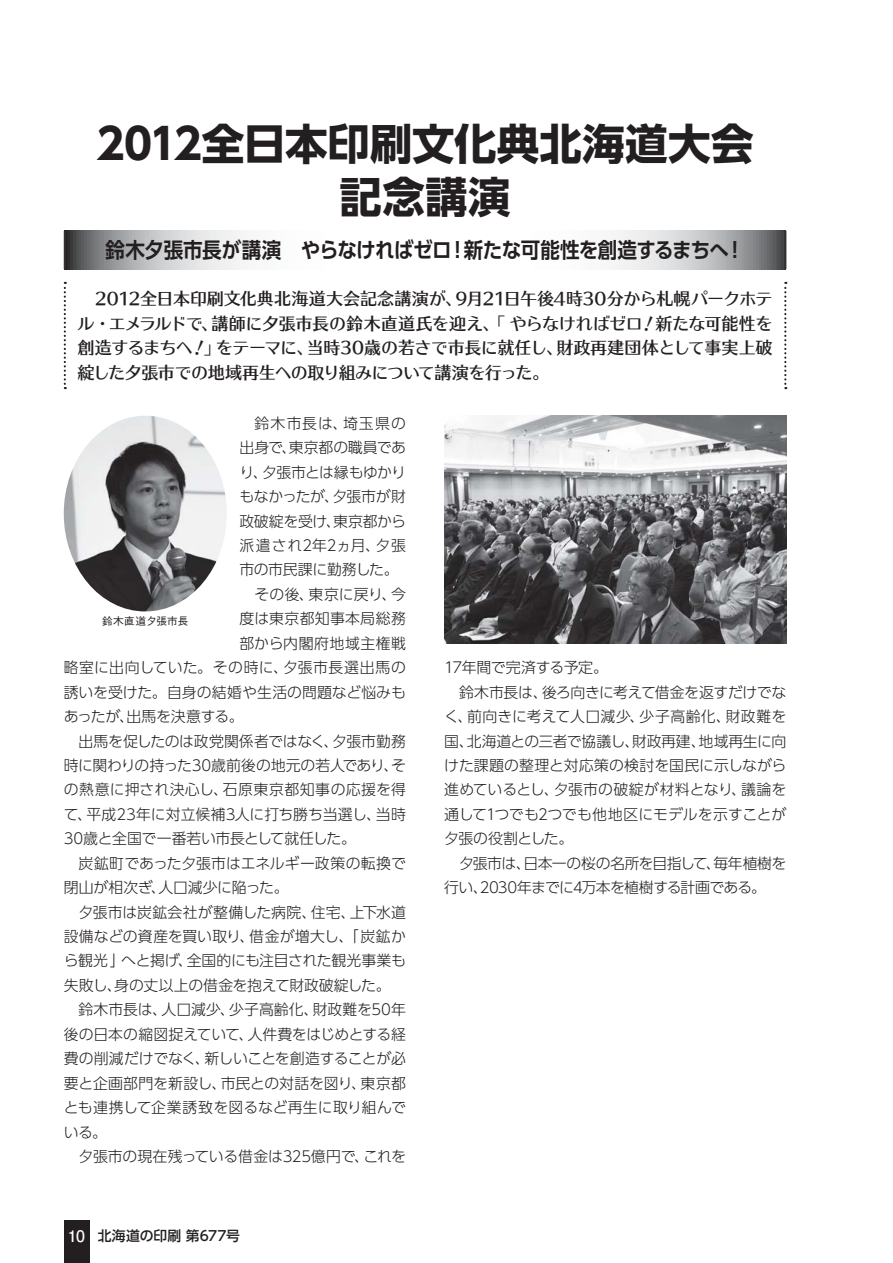
<style>
.page{position:relative;width:893px;height:1263px;background:#fff}
.page>*{position:absolute;margin:0;border:0;box-sizing:border-box;transform-origin:0 0}
.t1{font:42.45px/53.1px "UD Shin Go Pro Bold 90 msp RKSJ H";letter-spacing:.005em;color:#231f20;text-align:center}
.t2{font:21.3px "UD Shin Go Pro De Bold 90 msp RKSJ H";letter-spacing:-.03em;color:#231f20;scale:.92 1}
.t3{font:16.95px/24.5px "UD Typos 512 Std Regular 90 msp RKSJ H";letter-spacing:-.025em;color:#231f20;text-align:justify}
.t4{font:14.85px "UD Shin Go Pro Light 90 msp RKSJ H";letter-spacing:-.01em;color:#231f20}
.t5{font:14.85px "UD Shin Go Pro Light 90 msp RKSJ H";letter-spacing:.02em;color:#231f20}
.t6{font:14.85px "UD Shin Go Pro Light 90 msp RKSJ H";letter-spacing:-.03em;color:#231f20}
.t7{font:14.85px "UD Shin Go Pro Light 90 msp RKSJ H";letter-spacing:-.05em;color:#231f20}
.t8{font:14.85px "UD Shin Go Pro Light 90 msp RKSJ H";letter-spacing:.01em;color:#231f20}
.t9{font:14.85px "UD Shin Go Pro Light 90 msp RKSJ H";letter-spacing:-.04em;color:#231f20}
.t10{font:14.85px "UD Shin Go Pro Light 90 msp RKSJ H";letter-spacing:.025em;color:#231f20}
.t11{font:14.85px "UD Shin Go Pro Light 90 msp RKSJ H";letter-spacing:-.045em;color:#231f20}
.t12{font:14.85px "UD Shin Go Pro Light 90 msp RKSJ H";letter-spacing:.03em;color:#231f20}
.t13{font:14.85px "UD Shin Go Pro Light 90 msp RKSJ H";letter-spacing:.08em;color:#231f20}
.t14{font:13.8px "UD Shin Go Pro Medium 90 msp RKSJ H";letter-spacing:.01em;color:#231f20}
.t15{font:10.65px "Gothic BBB Pro Medium 90 msp RKSJ H";letter-spacing:.015em;color:#231f20}
.s1{font-family:"Futo Go B101 Pro Bold 90 msp RKSJ H";font-size:15.9px;color:#fff}
</style>
<div class="page">
<div style="left:64px;top:1220px;width:25px;height:43px;background:#231f20"></div>
<img style="left:444px;top:416px;width:342px;height:228px">
<svg style="left:66px;top:231px;width:718px;height:38px"></svg>
<svg style="left:64px;top:282px;width:2px;height:107px"></svg>
<svg style="left:784px;top:282px;width:2px;height:107px"></svg>
<hr style="left:64px;top:231px;width:2px;height:38px;background:#323031">
<hr style="left:784px;top:231px;width:2px;height:38px;background:#323031">
<img style="left:64px;top:416px;width:163px;height:195px;border-radius:50%">
<h1 class="t1" style="left:96px;top:123px;width:659px">2012全日本印刷文化典北海道大会記念講演</h1>
<h2 class="t2" style="left:106px;top:242px;width:696px">鈴木夕張市長が講演　やらなければゼロ！新たな可能性を創造するまちへ！</h2>
<p class="t3" style="left:78px;top:289px;width:696px;text-indent:17px">2012全日本印刷文化典北海道大会記念講演が、9月21日午後4時30分から札幌パークホテル・エメラルドで、講師に夕張市長の鈴木直道氏を迎え、「やらなければゼロ！新たな可能性を創造するまちへ！」をテーマに、当時30歳の若さで市長に就任し、財政再建団体として事実上破綻した夕張市での地域再生への取り組みについて講演を行った。</p>
<p class="t13" style="left:254px;top:418px;width:153px">鈴木市長は、埼玉県の</p>
<p class="t4" style="left:240px;top:442px;width:168px">出身で、東京都の職員であ</p>
<p class="t11" style="left:240px;top:467px;width:168px">り、夕張市とは縁もゆかり</p>
<p class="t4" style="left:240px;top:491px;width:168px">もなかったが、夕張市が財</p>
<p class="t4" style="left:240px;top:515px;width:168px">政破綻を受け、東京都から</p>
<p class="t4" style="left:240px;top:540px;width:168px">派遣され2年2ヵ月、夕張</p>
<p class="t4" style="left:240px;top:564px;width:161px">市の市民課に勤務した。</p>
<p class="t4" style="left:254px;top:589px;width:153px">その後、東京に戻り、今</p>
<p class="t5" style="left:240px;top:613px;width:168px">度は東京都知事本局総務</p>
<p class="t12" style="left:240px;top:638px;width:168px">部から内閣府地域主権戦</p>
<p class="t10" style="left:64px;top:662px;width:344px">略室に出向していた。その時に、夕張市長選出馬の</p>
<p class="t4" style="left:64px;top:686px;width:344px">誘いを受けた。自身の結婚や生活の問題など悩みも</p>
<p class="t4" style="left:64px;top:711px;width:181px">あったが、出馬を決意する。</p>
<p class="t4" style="left:79px;top:735px;width:329px">出馬を促したのは政党関係者ではなく、夕張市勤務</p>
<p class="t4" style="left:64px;top:760px;width:344px">時に関わりの持った30歳前後の地元の若人であり、そ</p>
<p class="t5" style="left:64px;top:784px;width:344px">の熱意に押され決心し、石原東京都知事の応援を得</p>
<p class="t4" style="left:64px;top:809px;width:344px">て、平成23年に対立候補3人に打ち勝ち当選し、当時</p>
<p class="t4" style="left:64px;top:833px;width:294px">30歳と全国で一番若い市長として就任した。</p>
<p class="t4" style="left:79px;top:858px;width:329px">炭鉱町であった夕張市はエネルギー政策の転換で</p>
<p class="t4" style="left:64px;top:882px;width:226px">閉山が相次ぎ、人口減少に陥った。</p>
<p class="t4" style="left:79px;top:906px;width:329px">夕張市は炭鉱会社が整備した病院、住宅、上下水道</p>
<p class="t8" style="left:64px;top:931px;width:344px">設備などの資産を買い取り、借金が増大し、「炭鉱か</p>
<p class="t4" style="left:64px;top:955px;width:344px">ら観光」へと掲げ、全国的にも注目された観光事業も</p>
<p class="t4" style="left:64px;top:980px;width:328px">失敗し、身の丈以上の借金を抱えて財政破綻した。</p>
<p class="t4" style="left:79px;top:1004px;width:329px">鈴木市長は、人口減少、少子高齢化、財政難を50年</p>
<p class="t4" style="left:64px;top:1029px;width:344px">後の日本の縮図捉えていて、人件費をはじめとする経</p>
<p class="t4" style="left:64px;top:1053px;width:344px">費の削減だけでなく、新しいことを創造することが必</p>
<p class="t4" style="left:64px;top:1078px;width:344px">要と企画部門を新設し、市民との対話を図り、東京都</p>
<p class="t4" style="left:64px;top:1102px;width:344px">とも連携して企業誘致を図るなど再生に取り組んで</p>
<p class="t4" style="left:64px;top:1126px;width:45px">いる。</p>
<p class="t4" style="left:79px;top:1151px;width:329px">夕張市の現在残っている借金は325億円で、これを</p>
<p class="t15" style="left:102px;top:617px;width:88px">鈴木直道夕張市長</p>
<p class="t4" style="left:444px;top:662px;width:165px">17年間で完済する予定。</p>
<p class="t6" style="left:459px;top:687px;width:329px">鈴木市長は、後ろ向きに考えて借金を返すだけでな</p>
<p class="t5" style="left:444px;top:711px;width:344px">く、前向きに考えて人口減少、少子高齢化、財政難を</p>
<p class="t6" style="left:444px;top:735px;width:344px">国、北海道との三者で協議し、財政再建、地域再生に向</p>
<p class="t4" style="left:444px;top:760px;width:344px">けた課題の整理と対応策の検討を国民に示しながら</p>
<p class="t4" style="left:444px;top:784px;width:344px">進めているとし、夕張市の破綻が材料となり、議論を</p>
<p class="t4" style="left:444px;top:809px;width:344px">通して1つでも2つでも他地区にモデルを示すことが</p>
<p class="t11" style="left:444px;top:833px;width:131px">夕張の役割とした。</p>
<p class="t9" style="left:459px;top:858px;width:329px">夕張市は、日本一の桜の名所を目指して、毎年植樹を</p>
<p class="t7" style="left:444px;top:882px;width:323px">行い、2030年までに4万本を植樹する計画である。</p>
<p class="t14" style="left:68px;top:1230px;width:174px"><span class="s1">10</span> 北海道の印刷 第677号</p>
</div>
